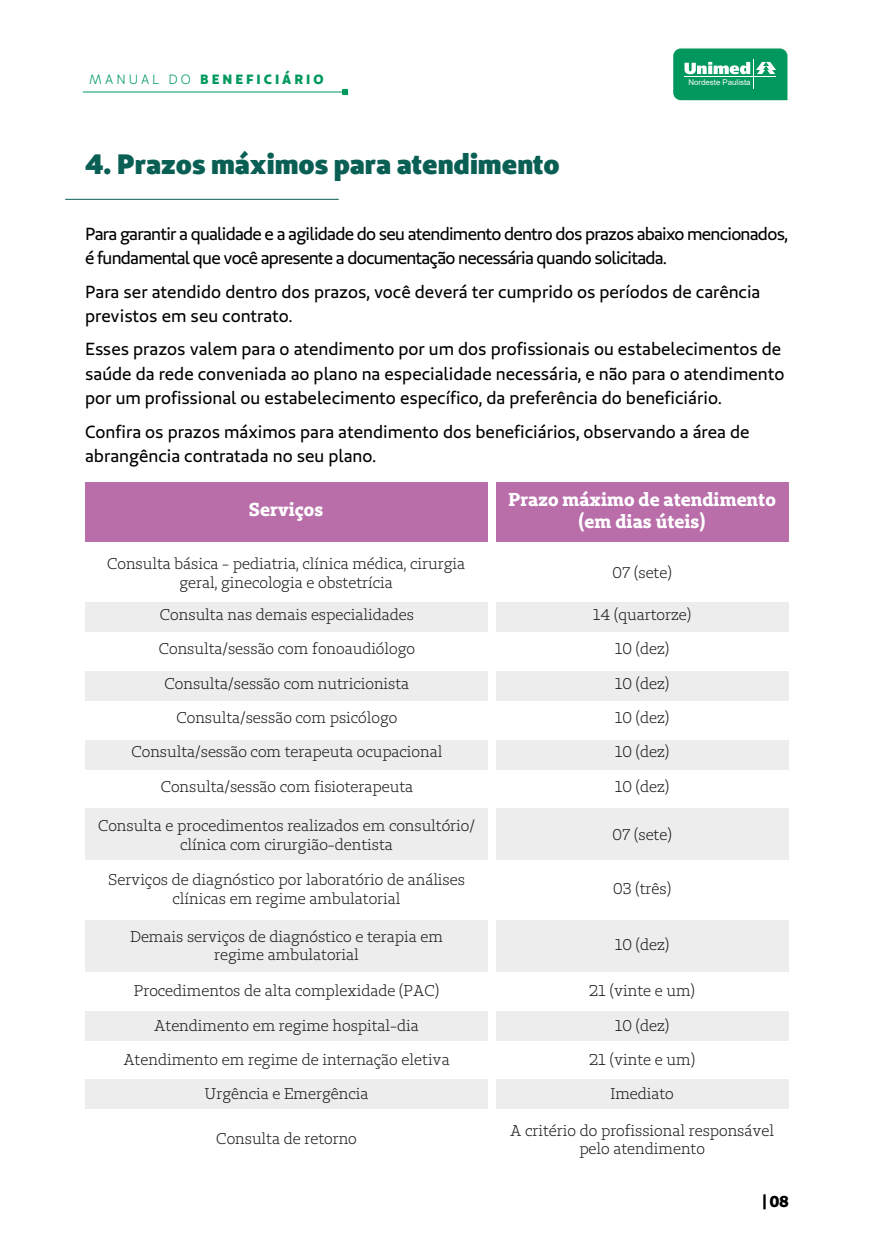
<style>
.page{position:relative;width:874px;height:1241px;background:#fff}
.page>*{position:absolute;margin:0;border:0;box-sizing:border-box;transform-origin:0 0}
.t1{font:28px "Unimed Sans 2020 Black";color:#0a5f55}
.t2{font:18.72px/22.4px "Unimed Slab 2020 Bold";color:#fff;text-align:center}
.t3{font:17.5px/24.5px "Unimed Sans 2020 Regular";color:#000}
.t4{font:17.5px/24.5px "Unimed Sans 2020 Regular";letter-spacing:-.04em;color:#000}
.t5{font:700 15.75px "Unimed Sans 2020 Extra";color:#000}
.t6{font:15.58px/18.7px "Unimed Slab 2020 Book";color:#1e1e1c;text-align:center}
.t7{font:700 13.47px "Unimed Sans 2020 Extra";letter-spacing:.22em;color:#00995d}
.t8{font:7.88px "Arial";color:#fff}
.s1{font-family:"Unimed Sans 2020 Book";font-weight:400}
</style>
<div class="page">
<div style="left:495px;top:602px;width:293px;height:30px;background:#ededed"></div>
<hr style="left:65px;top:199px;width:273px;height:1px;background:#0c5f55">
<svg style="left:673px;top:48px;width:115px;height:53px;background:#24a674"></svg>
<hr style="left:684px;top:76px;width:91px;height:1px;background:#fff">
<hr style="left:83px;top:92px;width:261px;height:1px;background:#00995d">
<svg style="left:342px;top:89px;width:6px;height:6px"></svg>
<div style="left:85px;top:482px;width:402px;height:59px;background:#b96eaa"></div>
<div style="left:495px;top:482px;width:293px;height:59px;background:#b96eaa"></div>
<div style="left:85px;top:602px;width:402px;height:30px;background:#ededed"></div>
<div style="left:495px;top:808px;width:293px;height:51px;background:#ededed"></div>
<div style="left:85px;top:808px;width:402px;height:51px;background:#ededed"></div>
<div style="left:495px;top:920px;width:293px;height:51px;background:#ededed"></div>
<div style="left:85px;top:920px;width:402px;height:51px;background:#ededed"></div>
<div style="left:495px;top:671px;width:293px;height:29px;background:#ededed"></div>
<div style="left:85px;top:671px;width:402px;height:29px;background:#ededed"></div>
<div style="left:495px;top:739px;width:293px;height:30px;background:#ededed"></div>
<div style="left:85px;top:739px;width:402px;height:30px;background:#ededed"></div>
<div style="left:495px;top:1010px;width:293px;height:30px;background:#ededed"></div>
<div style="left:85px;top:1010px;width:402px;height:30px;background:#ededed"></div>
<div style="left:495px;top:1079px;width:293px;height:29px;background:#ededed"></div>
<div style="left:85px;top:1079px;width:402px;height:29px;background:#ededed"></div>
<p class="t7" style="left:89px;top:70px;width:236px"><span class="s1">MANUAL DO</span> BENEFICIÁRIO</p>
<p class="t8" style="left:688px;top:76px;width:64px">Nordeste Paulista</p>
<h1 class="t1" style="left:85px;top:146px;width:476px">4. Prazos máximos para atendimento</h1>
<p class="t4" style="left:85px;top:221px;width:703px">Para garantir a qualidade e a agilidade do seu atendimento dentro dos prazos abaixo mencionados, é fundamental que você apresente a documentação necessária quando solicitada.</p>
<p class="t3" style="left:85px;top:279px;width:676px">Para ser atendido dentro dos prazos, você deverá ter cumprido os períodos de carência previstos em seu contrato.</p>
<p class="t3" style="left:85px;top:337px;width:700px">Esses prazos valem para o atendimento por um dos profissionais ou estabelecimentos de saúde da rede conveniada ao plano na especialidade necessária, e não para o atendimento por um profissional ou estabelecimento específico, da preferência do beneficiário.</p>
<p class="t3" style="left:85px;top:419px;width:665px">Confira os prazos máximos para atendimento dos beneficiários, observando a área de abrangência contratada no seu plano.</p>
<p class="t2" style="left:249px;top:497px;width:76px">Serviços</p>
<p class="t2" style="left:508px;top:487px;width:269px">Prazo máximo de atendimento (em dias úteis)</p>
<p class="t6" style="left:612px;top:562px;width:61px">07 (sete)</p>
<p class="t6" style="left:592px;top:605px;width:99px">14 (quartorze)</p>
<p class="t6" style="left:107px;top:554px;width:359px">Consulta básica - pediatria, clínica médica, cirurgia geral, ginecologia e obstetrícia</p>
<p class="t6" style="left:160px;top:605px;width:255px">Consulta nas demais especialidades</p>
<p class="t6" style="left:159px;top:639px;width:258px">Consulta/sessão com fonoaudiólogo</p>
<p class="t6" style="left:614px;top:639px;width:55px">10 (dez)</p>
<p class="t6" style="left:164px;top:673px;width:246px">Consulta/sessão com nutricionista</p>
<p class="t6" style="left:614px;top:673px;width:55px">10 (dez)</p>
<p class="t6" style="left:176px;top:708px;width:222px">Consulta/sessão com psicólogo</p>
<p class="t6" style="left:614px;top:708px;width:55px">10 (dez)</p>
<p class="t6" style="left:131px;top:742px;width:312px">Consulta/sessão com terapeuta ocupacional</p>
<p class="t6" style="left:614px;top:742px;width:55px">10 (dez)</p>
<p class="t6" style="left:161px;top:776px;width:254px">Consulta/sessão com fisioterapeuta</p>
<p class="t6" style="left:614px;top:776px;width:55px">10 (dez)</p>
<p class="t6" style="left:98px;top:816px;width:378px">Consulta e procedimentos realizados em consultório/ clínica com cirurgião-dentista</p>
<p class="t6" style="left:108px;top:870px;width:358px">Serviços de diagnóstico por laboratório de análises clínicas em regime ambulatorial</p>
<p class="t6" style="left:130px;top:926px;width:314px">Demais serviços de diagnóstico e terapia em regime ambulatorial</p>
<p class="t6" style="left:134px;top:981px;width:307px">Procedimentos de alta complexidade (PAC)</p>
<p class="t6" style="left:612px;top:824px;width:61px">07 (sete)</p>
<p class="t6" style="left:613px;top:879px;width:59px">03 (três)</p>
<p class="t6" style="left:614px;top:935px;width:55px">10 (dez)</p>
<p class="t6" style="left:589px;top:981px;width:107px">21 (vinte e um)</p>
<p class="t6" style="left:154px;top:1015px;width:266px">Atendimento em regime hospital-dia</p>
<p class="t6" style="left:614px;top:1015px;width:55px">10 (dez)</p>
<p class="t6" style="left:123px;top:1049px;width:327px">Atendimento em regime de internação eletiva</p>
<p class="t6" style="left:589px;top:1049px;width:107px">21 (vinte e um)</p>
<p class="t6" style="left:204px;top:1084px;width:165px">Urgência e Emergência</p>
<p class="t6" style="left:216px;top:1129px;width:142px">Consulta de retorno</p>
<p class="t6" style="left:610px;top:1084px;width:65px">Imediato</p>
<p class="t6" style="left:510px;top:1120px;width:265px">A critério do profissional responsável pelo atendimento</p>
<p class="t5" style="left:762px;top:1190px;width:28px">| 08</p>
</div>
